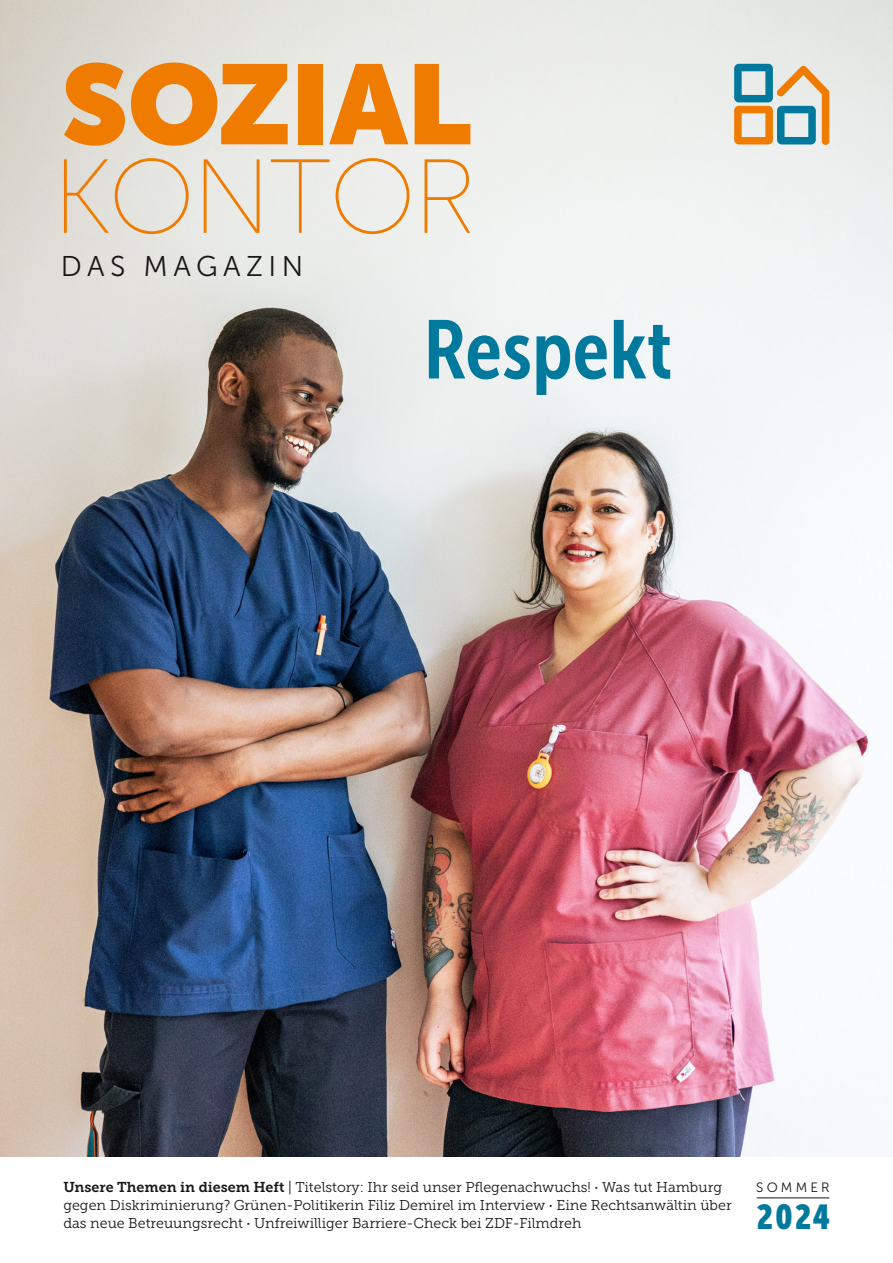
<style>
.page{position:relative;width:893px;height:1263px;background:#fff}
.page>*{position:absolute;margin:0;border:0;box-sizing:border-box;transform-origin:0 0}
.t1{font:900 112.5px "Museo Sans Display";color:#ef7c00}
.t2{font:300 105px "Museo Sans Display";letter-spacing:.005em;color:#ef7c00}
.C_O_V_E_R__Head{font:82.5px "Museo Sans Cond 700";color:#00799d}
.L_T_9_5_13_linksb_nicht_a__Raster{font:34.35px "Museo Sans Cond 900";color:#00799d}
.L_T_9_5_13_linksb_nicht_a__Raster-2{font:28.5px "Museo Sans 300";letter-spacing:.19em;color:#181716}
.C_O_V_E_R_Ticker_unten{font:14.25px/18px "Museo Slab 300";color:#181716}
.L_T_9_5_13_linksb_nicht_a__Raster-3{font:13.5px "Museo Sans 300";letter-spacing:.235em;color:#181716}
.s1{font-family:"Museo Slab 700"}
</style>
<div class="page">
<img style="left:0;top:0;width:893px;height:1157px">
<svg style="left:734px;top:64px;width:95px;height:81px;background:#b3b6a1"></svg>
<hr style="left:757px;top:1197px;width:72px;height:1px;background:#181716">
<p class="t1" style="left:62px;top:40px;width:411px">SOZIAL</p>
<p class="t2" style="left:54px;top:141px;width:422px">KONTOR</p>
<p class="L_T_9_5_13_linksb_nicht_a__Raster-2" style="left:61px;top:251px;width:244px">DAS MAGAZIN</p>
<p class="C_O_V_E_R__Head" style="left:424px;top:304px;width:250px">Respekt</p>
<p class="C_O_V_E_R_Ticker_unten" style="left:63px;top:1178px;width:670px"><span class="s1">Unsere Themen in diesem Heft</span> | Titelstory: Ihr seid unser Pflegenachwuchs! <span class="s1">·</span> Was tut Hamburg gegen Diskriminierung? Grünen-Politikerin Filiz Demirel im Interview <span class="s1">·</span> Eine Rechtsanwältin über das neue Betreuungsrecht <span class="s1">·</span> Unfreiwilliger Barriere-Check bei ZDF-Filmdreh</p>
<p class="L_T_9_5_13_linksb_nicht_a__Raster-3" style="left:756px;top:1179px;width:75px">SOMMER</p>
<p class="L_T_9_5_13_linksb_nicht_a__Raster" style="left:756px;top:1197px;width:75px">2024</p>
</div>
